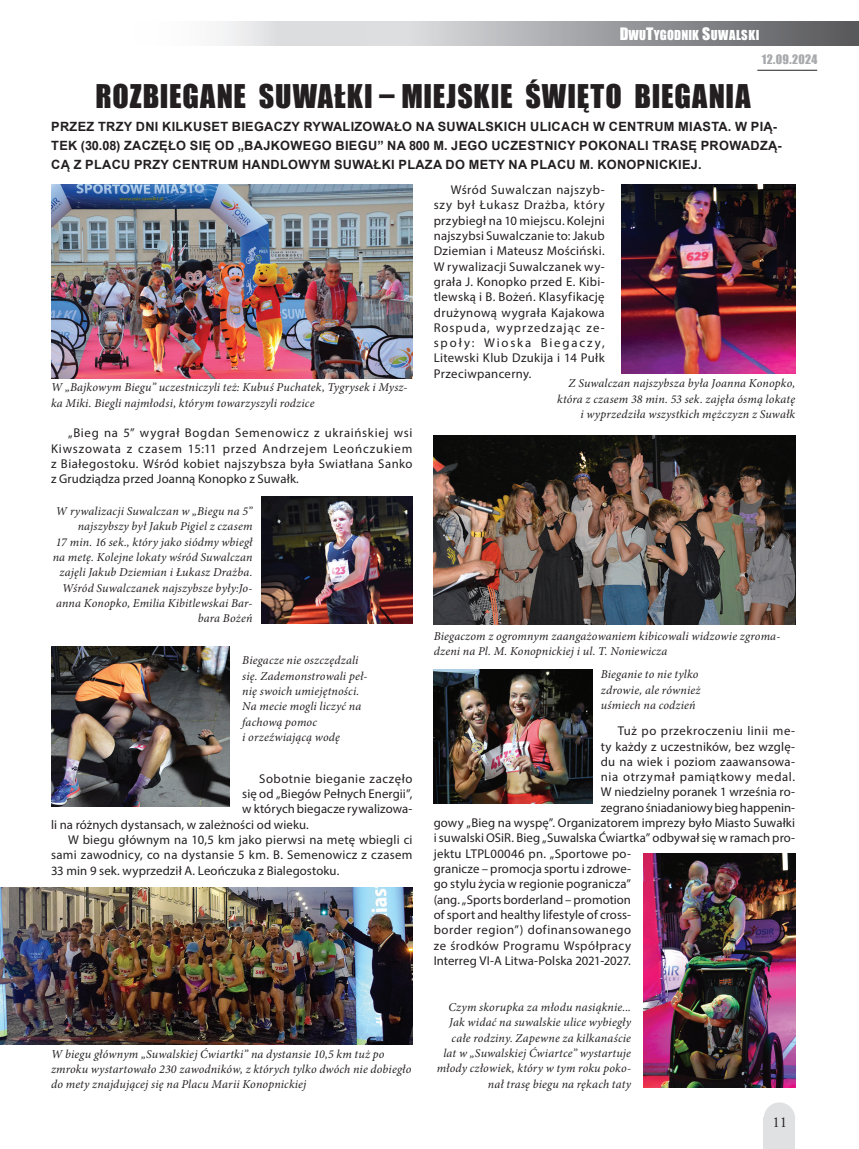
<style>
.page{position:relative;width:859px;height:1149px;background:#fff}
.page>*{position:absolute;margin:0;border:0;box-sizing:border-box;transform-origin:0 0}
.t1{font:30px "Impact";letter-spacing:.035em;color:#231f20}
.t2{font:15px "Adobe Garamond Pro";color:#231f20}
.t3{font:12.75px/15.3px "Myriad Pro";letter-spacing:.015em;color:#231f20;text-align:justify}
.t4{font:700 12.75px/18.8px "Arial";letter-spacing:.025em;color:#231f20}
.t5{font:12.75px "Myriad Pro";letter-spacing:.04em;color:#231f20}
.t6{font:12.75px "Myriad Pro";letter-spacing:-.005em;color:#231f20}
.t7{font:12.75px "Myriad Pro";letter-spacing:.045em;color:#231f20}
.t8{font:12.75px "Myriad Pro";letter-spacing:.035em;color:#231f20}
.t9{font:12.6px "Impact";letter-spacing:.015em;color:#fff}
.t10{font:italic 12px/15.3px "Minion Pro";letter-spacing:.015em;color:#231f20}
.t11{font:12px "Impact";letter-spacing:.03em;color:#a8a9ad}
.s1{font-size:15.75px}
</style>
<div class="page">
<svg style="left:219px;top:21px;width:640px;height:25px;background:#acadb0"></svg>
<hr style="left:757px;top:70px;width:60px;height:1px;background:#231f20">
<div style="left:764px;top:1101px;width:31px;height:33px;background:#e0e1e3;border-radius:50%"></div>
<div style="left:764px;top:1117px;width:31px;height:31px;background:#e0e1e3"></div>
<img style="left:434px;top:435px;width:361px;height:189px">
<img style="left:261px;top:496px;width:151px;height:127px">
<img style="left:51px;top:646px;width:179px;height:160px">
<img style="left:622px;top:184px;width:173px;height:189px">
<img style="left:644px;top:853px;width:151px;height:233px">
<img style="left:434px;top:669px;width:158px;height:134px">
<img style="left:0;top:887px;width:412px;height:156px">
<img style="left:51px;top:184px;width:361px;height:194px">
<p class="t9" style="left:620px;top:26px;width:141px"><span class="s1">D</span>WU<span class="s1">T</span>YGODNIK <span class="s1">S</span>UWALSKI</p>
<p class="t11" style="left:762px;top:50px;width:57px">12.09.2024</p>
<h1 class="t1" style="left:96px;top:73px;width:657px">ROZBIEGANE SUWAŁKI – MIEJSKIE ŚWIĘTO BIEGANIA</h1>
<p class="t4" style="left:51px;top:118px;width:732px">PRZEZ TRZY DNI KILKUSET BIEGACZY RYWALIZOWAŁO NA SUWALSKICH ULICACH W CENTRUM MIASTA. W PIĄ-<br>TEK (30.08) ZACZĘŁO SIĘ OD „BAJKOWEGO BIEGU” NA 800 M. JEGO UCZESTNICY POKONALI TRASĘ PROWADZĄ-<br>CĄ Z PLACU PRZY CENTRUM HANDLOWYM SUWAŁKI PLAZA DO METY NA PLACU M. KONOPNICKIEJ.</p>
<p class="t10" style="left:51px;top:379px;width:358px">W „Bajkowym Biegu” uczestniczyli też: Kubuś Puchatek, Tygrysek i Mysz&shy;ka Miki. Biegli najmłodsi, którym towarzyszyli rodzice</p>
<p class="t3" style="left:51px;top:425px;width:363px;text-indent:17px">„Bieg na 5” wygrał Bogdan Semenowicz z ukraińskiej wsi Kiwszowata z czasem 15:11 przed Andrzejem Leończukiem z Białegostoku. Wśród kobiet najszybsza była Swiatłana Sanko z Grudziądza przed Joanną Konopko z Suwałk.</p>
<p class="t10" style="left:53px;top:503px;width:201px;text-align:right">W rywalizacji Suwalczan w „Biegu na 5” najszybszy był Jakub Pigiel z czasem<br>17 min. 16 sek., który jako siódmy wbiegł na metę. Kolejne lokaty wśród Suwalczan zajęli Jakub Dziemian i Łukasz Drażba.<br>Wśród Suwalczanek najszybsze były:Jo&shy;anna Konopko, Emilia Kibitlewskai Bar&shy;bara Bożeń</p>
<p class="t10" style="left:242px;top:652px;width:127px">Biegacze nie oszczędzali się. Zademonstrowali peł&shy;nię swoich umiejętności.<br>Na mecie mogli liczyć na fachową pomoc<br>i orzeźwiającą wodę</p>
<p class="t5" style="left:259px;top:770px;width:155px">Sobotnie bieganie zaczęło</p>
<p class="t3" style="left:242px;top:785px;width:172px">się od „Biegów Pełnych Energii”,</p>
<p class="t3" style="left:242px;top:801px;width:172px">w których biegacze rywalizowa-</p>
<p class="t3" style="left:51px;top:816px;width:259px">li na różnych dystansach, w zależności od wieku.</p>
<p class="t3" style="left:68px;top:831px;width:346px">W biegu głównym na 10,5 km jako pierwsi na metę wbiegli ci</p>
<p class="t3" style="left:51px;top:847px;width:363px">sami zawodnicy, co na dystansie 5 km. B. Semenowicz z czasem</p>
<p class="t3" style="left:51px;top:862px;width:290px">33 min 9 sek. wyprzedził A. Leończuka z Bialegostoku.</p>
<p class="t10" style="left:51px;top:1045px;width:362px">W biegu głównym „Suwalskiej Ćwiartki” na dystansie 10,5 km tuż po zmroku wystartowało 230 zawodników, z których tylko dwóch nie dobiegło do mety znajdującej się na Placu Marii Konopnickiej</p>
<p class="t3" style="left:434px;top:182px;width:172px;text-indent:17px">Wśród Suwalczan najszyb&shy;szy był Łukasz Drażba, który przybiegł na 10 miejscu. Kolejni najszybsi Suwalczanie to: Jakub Dziemian i Mateusz Mościński.<br>W rywalizacji Suwalczanek wy&shy;grała J. Konopko przed E. Kibi&shy;tlewską i B. Bożeń. Klasyfikację drużynową wygrała Kajakowa Rospuda, wyprzedzając ze&shy;społy: Wioska Biegaczy, Litewski Klub Dzukija i 14 Pułk Przeciwpancerny.</p>
<p class="t10" style="left:557px;top:376px;width:240px;text-align:right">Z Suwalczan najszybsza była Joanna Konopko, która z czasem 38 min. 53 sek. zajęła ósmą lokatę i wyprzedziła wszystkich mężczyzn z Suwałk</p>
<p class="t10" style="left:434px;top:628px;width:348px">Biegaczom z ogromnym zaangażowaniem kibicowali widzowie zgroma&shy;dzeni na Pl. M. Konopnickiej i ul. T. Noniewicza</p>
<p class="t10" style="left:601px;top:666px;width:101px">Bieganie to nie tylko zdrowie, ale również uśmiech na codzień</p>
<p class="t5" style="left:618px;top:722px;width:179px">Tuż po przekroczeniu linii me-</p>
<p class="t3" style="left:601px;top:738px;width:196px">ty każdy z uczestników, bez wzglę-</p>
<p class="t3" style="left:601px;top:753px;width:196px">du na wiek i poziom zaawansowa-</p>
<p class="t7" style="left:601px;top:768px;width:196px">nia otrzymał pamiątkowy medal.</p>
<p class="t3" style="left:601px;top:784px;width:196px">W niedzielny poranek 1 września ro-</p>
<p class="t6" style="left:601px;top:799px;width:196px">zegrano śniadaniowy bieg happenin-</p>
<p class="t3" style="left:434px;top:814px;width:363px">gowy „Bieg na wyspę”. Organizatorem imprezy było Miasto Suwałki</p>
<p class="t3" style="left:434px;top:830px;width:363px">i suwalski OSiR. Bieg „Suwalska Ćwiartka” odbywał się w ramach pro-</p>
<p class="t3" style="left:434px;top:845px;width:199px">jektu LTPL00046 pn. „Sportowe po-</p>
<p class="t3" style="left:434px;top:860px;width:199px">granicze – promocja sportu i zdrowe-</p>
<p class="t3" style="left:434px;top:875px;width:199px">go stylu życia w regionie pogranicza”</p>
<p class="t3" style="left:434px;top:891px;width:199px">(ang. „Sports borderland – promotion</p>
<p class="t3" style="left:434px;top:906px;width:199px">of sport and healthy lifestyle of cross-</p>
<p class="t5" style="left:434px;top:921px;width:199px">border region”) dofinansowanego</p>
<p class="t8" style="left:434px;top:937px;width:199px">ze środków Programu Współpracy</p>
<p class="t3" style="left:434px;top:952px;width:199px">Interreg VI-A Litwa-Polska 2021-2027.</p>
<p class="t10" style="left:437px;top:999px;width:196px;text-align:right">Czym skorupka za młodu nasiąknie...<br>Jak widać na suwalskie ulice wybiegły całe rodziny. Zapewne za kilkanaście lat w „Suwalskiej Ćwiartce” wystartuje młody człowiek, który w tym roku poko&shy;nał trasę biegu na rękach taty</p>
<p class="t2" style="left:772px;top:1113px;width:16px">11</p>
</div>
